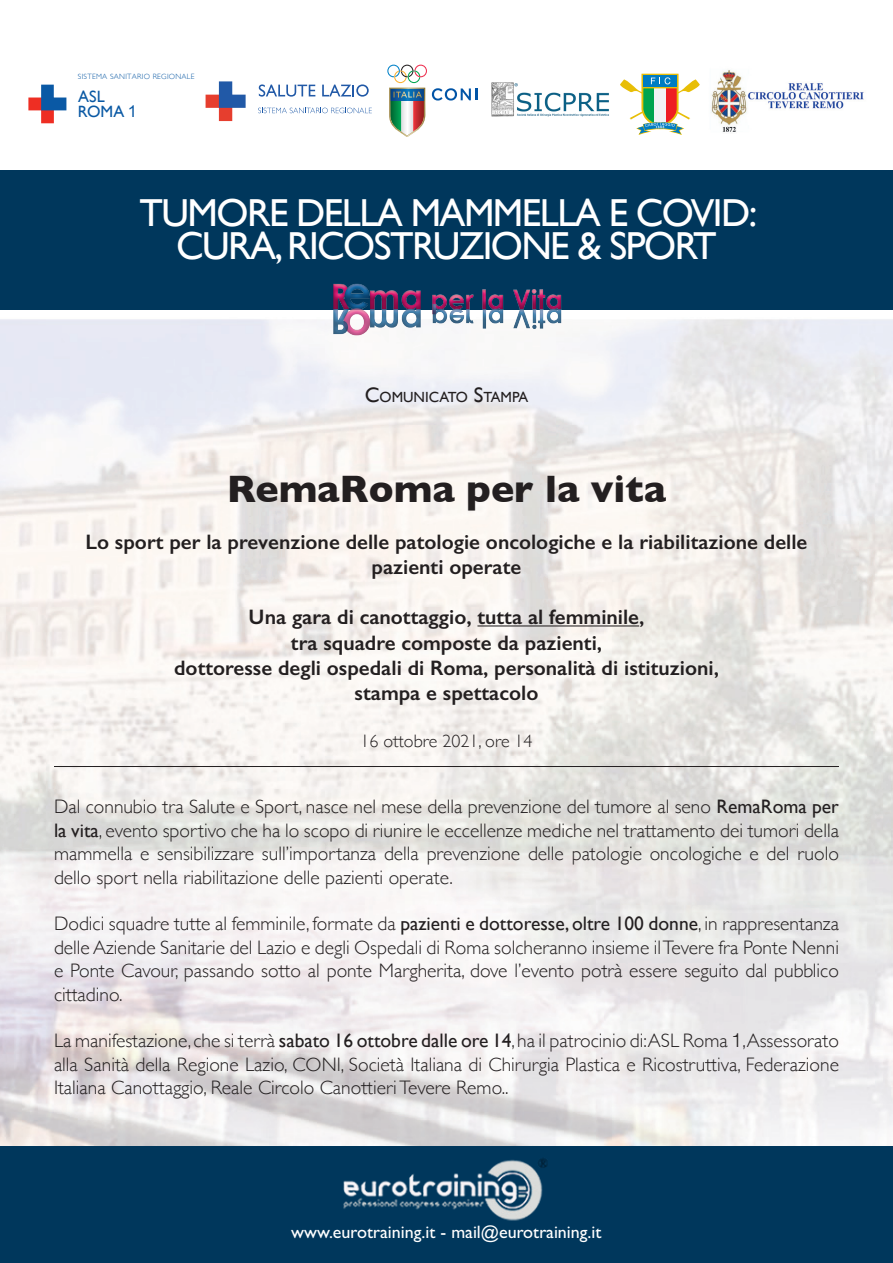
<style>
.page{position:relative;width:893px;height:1263px;background:#fff}
.page>*{position:absolute;margin:0;border:0;box-sizing:border-box;transform-origin:0 0}
.t1{font:39px "Gill Sans";letter-spacing:-.04em;color:#fff}
.t2{font:700 39px "Gill Sans";color:#231f20}
.t3{font:600 21px/25.2px "Gill Sans";color:#231f20;text-align:center}
.t4{font:300 19.5px/23.4px "Gill Sans";color:#231f20;text-align:justify}
.t5{font:500 18px "Gill Sans";color:#fff}
.t6{font:300 18px "Gill Sans";color:#231f20}
.t7{font:16.35px "Gill Sans";letter-spacing:.01em;color:#0a59a4}
.t8{font:14.7px "Gill Sans";color:#231f20}
.t9{font:300 7.65px "Gill Sans";letter-spacing:.035em;color:#0a59a4}
.s1{font-family:"Arial"}
.s2{font-size:21px}
.s3{font-weight:400}
.s4{font-family:"Helvetica Neue"}
</style>
<div class="page">
<div style="left:0;top:170px;width:893px;height:141px;background:#00375c"></div>
<img style="left:328px;top:283px;width:236px;height:67px">
<hr style="left:477px;top:625px;width:162px;height:1px;background:#231f20">
<hr style="left:54px;top:766px;width:785px;height:1px;background:#231f20">
<div style="left:0;top:1146px;width:893px;height:117px;background:#00375c"></div>
<img style="left:343px;top:1158px;width:205px;height:63px">
<svg style="left:28px;top:85px;width:38px;height:38px"></svg>
<img style="left:491px;top:82px;width:118px;height:35px">
<img style="left:711px;top:70px;width:153px;height:62px">
<svg style="left:387px;top:65px;width:91px;height:72px"></svg>
<svg style="left:620px;top:74px;width:80px;height:61px"></svg>
<svg style="left:206px;top:81px;width:40px;height:40px"></svg>
<svg style="left:258px;top:108px;width:114px;height:5px"></svg>
<svg style="left:259px;top:84px;width:56px;height:13px"></svg>
<svg style="left:322px;top:84px;width:47px;height:13px"></svg>
<p class="t9" style="left:78px;top:70px;width:118px">SISTEMA SANITARIO REGIONALE</p>
<p class="t7" style="left:78px;top:87px;width:28px">ASL</p>
<p class="t7" style="left:78px;top:102px;width:60px">ROMA <span class="s1">1</span></p>
<p class="t1" style="left:140px;top:190px;width:619px">TUMORE DELLA MAMMELLA E COVID:</p>
<p class="t1" style="left:176px;top:223px;width:542px">CURA, RICOSTRUZIONE &amp; SPORT</p>
<p class="t8" style="left:365px;top:388px;width:165px"><span class="s2">C</span>OMUNICATO <span class="s2">S</span>TAMPA</p>
<p class="t2" style="left:227px;top:458px;width:441px">RemaRoma per la vita</p>
<p class="t3" style="left:85px;top:529px;width:723px">Lo sport per la prevenzione delle patologie oncologiche e la riabilitazione delle pazienti operate</p>
<p class="t3" style="left:249px;top:604px;width:397px">Una gara di canottaggio, tutta al femminile,</p>
<p class="t3" style="left:291px;top:630px;width:313px">tra squadre composte da pazienti,</p>
<p class="t3" style="left:174px;top:655px;width:546px">dottoresse degli ospedali di Roma, personalità di istituzioni,</p>
<p class="t3" style="left:355px;top:680px;width:185px">stampa e spettacolo</p>
<p class="t6" style="left:360px;top:727px;width:174px">16 ottobre 2021, ore 14</p>
<p class="t4" style="left:54px;top:794px;width:786px">Dal connubio tra Salute e Sport, nasce nel mese della prevenzione del tumore al seno <span class="s3">RemaRoma per la vita</span>, evento sportivo che ha lo scopo di riunire le eccellenze mediche nel trattamento dei tumori della mammella e sensibilizzare sull’importanza della prevenzione delle patologie oncologiche e del ruolo dello sport nella riabilitazione delle pazienti operate.</p>
<p class="t4" style="left:54px;top:911px;width:786px">Dodici squadre tutte al femminile, formate da <span class="s3">pazienti e dottoresse, oltre 100 donne</span>, in rappresentanza delle Aziende Sanitarie del Lazio e degli Ospedali di Roma solcheranno insieme il Tevere fra Ponte Nenni e Ponte Cavour, passando sotto al ponte Margherita, dove l’evento potrà essere seguito dal pubblico cittadino.</p>
<p class="t4" style="left:54px;top:1028px;width:786px">La manifestazione, che si terrà <span class="s3">sabato 16 ottobre dalle ore 14</span>, ha il patrocinio di:ASL Roma <span class="s4">1</span>,Assessorato alla Sanità della Regione Lazio, CONI, Società Italiana di Chirurgia Plastica e Ricostruttiva, Federazione Italiana Canottaggio, Reale Circolo Canottieri Tevere Remo..</p>
<p class="t5" style="left:291px;top:1221px;width:312px">www.eurotraining.it - mail@eurotraining.it</p>
</div>
